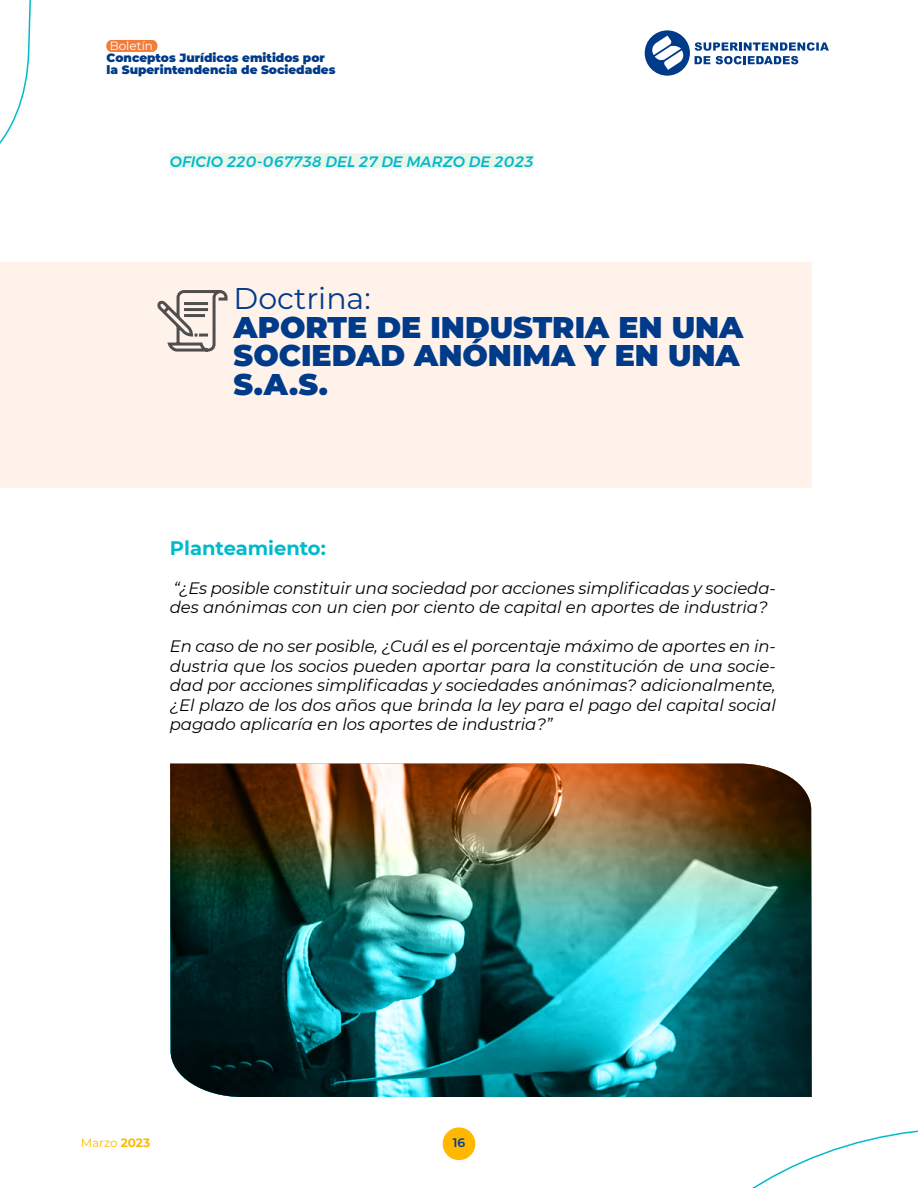
<style>
.page{position:relative;width:918px;height:1188px;background:#fff}
.page>*{position:absolute;margin:0;border:0;box-sizing:border-box;transform-origin:0 0}
.t1{font:900 30px/28.5px "Montserrat";color:#003b8a}
.t2{font:30px "Montserrat";color:#003b8a}
.t3{font:700 19.5px "Montserrat";color:#00bacc}
.t4{font:italic 16.5px/19.5px "Montserrat";letter-spacing:-.005em;color:#000}
.t5{font:italic 500 15px "Montserrat";color:#00bacc}
.t6{font:600 12.3px "Montserrat";color:#003b8a}
.t7{font:900 12px/12px "Montserrat";color:#003b8a}
.t8{font:12px "Montserrat";color:#ffb700}
.t9{font:12px "Montserrat";color:#fff}
.s1{font-weight:700}
</style>
<div class="page">
<div style="left:106px;top:40px;width:51px;height:12px;background:#f27d3b;border-radius:5px"></div>
<svg style="left:752px;top:1130px;width:166px;height:58px"></svg>
<div style="left:443px;top:1127px;width:32px;height:33px;background:#ffb700;border-radius:50%"></div>
<svg style="left:0;top:0;width:31px;height:144px"></svg>
<svg style="left:645px;top:30px;width:184px;height:46px"></svg>
<div style="left:0;top:262px;width:812px;height:226px;background:#fef2eb"></div>
<svg style="left:157px;top:290px;width:71px;height:62px"></svg>
<div style="left:170px;top:153px;width:364px;height:15px;background:#ebf6eb"></div>
<img style="left:170px;top:764px;width:642px;height:333px">
<p class="t9" style="left:110px;top:37px;width:45px">Boletín</p>
<p class="t7" style="left:107px;top:51px;width:230px">Conceptos Jurídicos emitidos por la Superintendencia de Sociedades</p>
<p class="t5" style="left:170px;top:150px;width:365px">OFICIO 220-067738 DEL 27 DE MARZO DE 2023</p>
<h1 class="t2" style="left:234px;top:278px;width:139px">Doctrina:</h1>
<h1 class="t1" style="left:234px;top:311px;width:511px">APORTE DE INDUSTRIA EN UNA<br>SOCIEDAD ANÓNIMA Y EN UNA<br>S.A.S.</h1>
<p class="t3" style="left:170px;top:534px;width:157px">Planteamiento:</p>
<p class="t4" style="left:170px;top:578px;width:607px">“¿Es posible constituir una sociedad por acciones simplificadas y socieda&shy;des anónimas con un cien por ciento de capital en aportes de industria?</p>
<p class="t4" style="left:170px;top:636px;width:607px;text-align:justify">En caso de no ser posible, ¿Cuál es el porcentaje máximo de aportes en in&shy;dustria que los socios pueden aportar para la constitución de una socie&shy;dad por acciones simplificadas y sociedades anónimas? adicionalmente, ¿El plazo de los dos años que brinda la ley para el pago del capital social pagado aplicaría en los aportes de industria?”</p>
<p class="t8" style="left:81px;top:1135px;width:71px">Marzo <span class="s1">2023</span></p>
<p class="t6" style="left:453px;top:1134px;width:14px">16</p>
</div>
